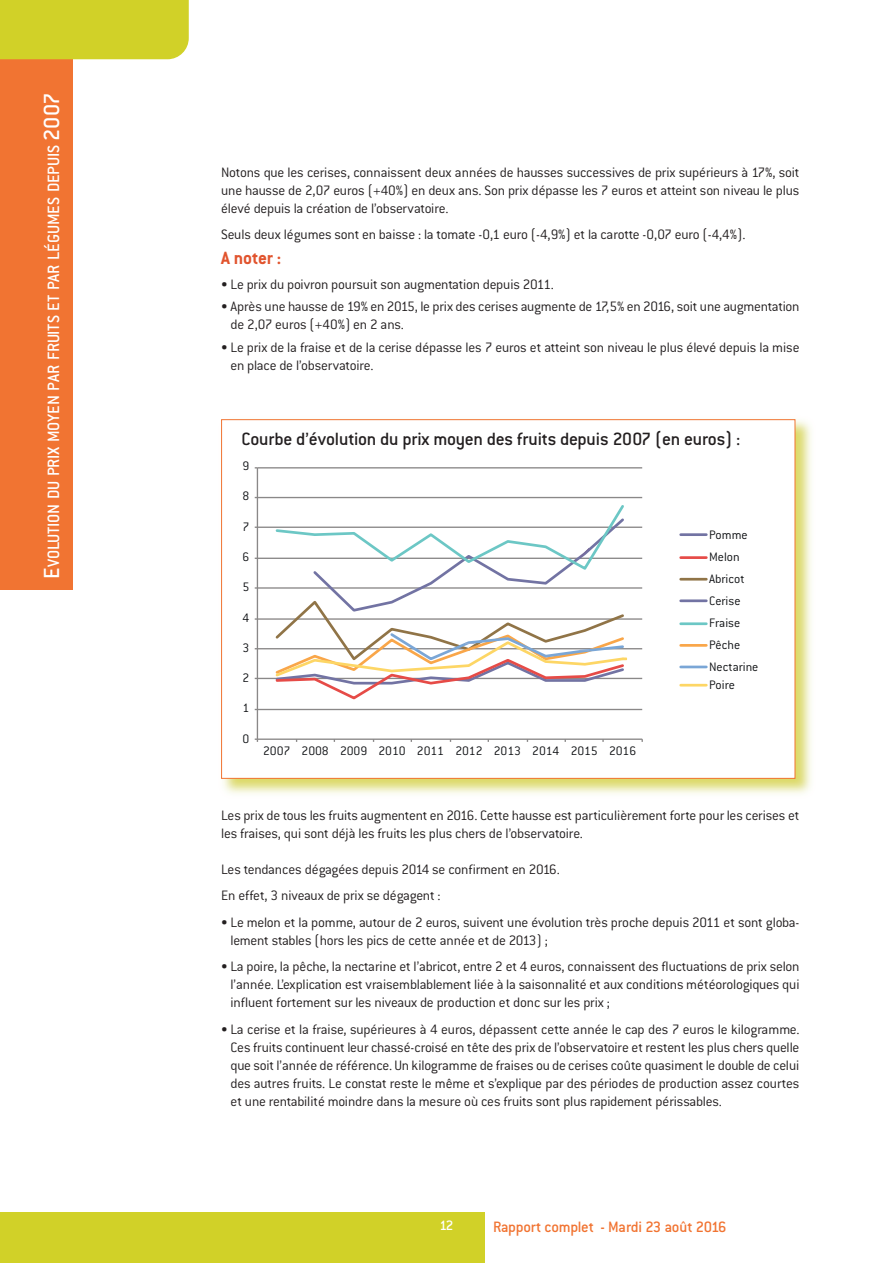
<style>
.page{position:relative;width:893px;height:1263px;background:#fff}
.page>*{position:absolute;margin:0;border:0;box-sizing:border-box;transform-origin:0 0}
.t1{font:500 19.5px "Conduit ITC";letter-spacing:-.015em;color:#231f20}
.t2{font:700 19.5px "Conduit ITC";color:#e1542e}
.t3{font:500 18px "Conduit ITC";letter-spacing:-.01em;color:#fff}
.t4{font:500 16.5px "Conduit ITC";letter-spacing:-.015em;color:#f17432}
.t5{font:300 15px/18px "Conduit ITC";letter-spacing:-.015em;color:#231f20}
.t6{font:500 15px "Conduit ITC";color:#fff}
.t7{font:300 13.5px/22px "Conduit ITC";color:#101215}
.s1{font-size:24px}
</style>
<div class="page">
<div style="left:0;top:1212px;width:485px;height:51px;background:#d1d128"></div>
<div style="left:0;top:59px;width:73px;height:531px;background:#f17432"></div>
<div style="left:0;top:0;width:189px;height:59px;background:#d1d128"></div>
<img style="left:223px;top:419px;width:589px;height:375px">
<div style="left:222px;top:420px;width:572px;height:358px;background:#fff"></div>
<hr style="left:257px;top:709px;width:385px;height:1px;background:#8a8888">
<hr style="left:257px;top:678px;width:385px;height:1px;background:#8a8888">
<hr style="left:257px;top:648px;width:385px;height:1px;background:#8a8888">
<hr style="left:257px;top:618px;width:385px;height:2px;background:#8a8888">
<hr style="left:257px;top:587px;width:385px;height:2px;background:#8a8888">
<hr style="left:257px;top:558px;width:385px;height:1px;background:#8a8888">
<hr style="left:257px;top:527px;width:385px;height:1px;background:#8a8888">
<hr style="left:257px;top:497px;width:385px;height:1px;background:#8a8888">
<hr style="left:257px;top:467px;width:385px;height:1px;background:#8a8888">
<hr style="left:257px;top:468px;width:1px;height:271px;background:#8a8888">
<hr style="left:257px;top:738px;width:385px;height:2px;background:#8a8888">
<svg style="left:273px;top:505px;width:354px;height:195px"></svg>
<hr style="left:681px;top:533px;width:25px;height:3px;background:#7273a3">
<hr style="left:681px;top:556px;width:25px;height:3px;background:#e64b47">
<hr style="left:681px;top:578px;width:25px;height:2px;background:#907447">
<hr style="left:681px;top:599px;width:25px;height:3px;background:#7273a3">
<hr style="left:681px;top:622px;width:25px;height:3px;background:#6cc7c5">
<hr style="left:681px;top:644px;width:25px;height:3px;background:#f9a649">
<hr style="left:681px;top:684px;width:25px;height:2px;background:#fdd665">
<hr style="left:681px;top:666px;width:25px;height:2px;background:#7aa6d6">
<p class="t3" style="left:48px;top:579px;width:487px;rotate:-90deg"><span class="s1">E</span>VOLUTION DU PRIX MOYEN PAR FRUITS ET PAR LÉGUMES DEPUIS <span class="s1">2007</span></p>
<p class="t5" style="left:221px;top:165px;width:580px;text-align:justify">Notons que les cerises, connaissent deux années de hausses successives de prix supérieurs à 17%, soit une hausse de 2,07 euros (+40%) en deux ans. Son prix dépasse les 7 euros et atteint son niveau le plus élevé depuis la création de l’observatoire.</p>
<p class="t5" style="left:221px;top:227px;width:526px">Seuls deux légumes sont en baisse : la tomate -0,1 euro (-4,9%) et la carotte -0,07 euro (-4,4%).</p>
<h1 class="t2" style="left:221px;top:252px;width:62px">A noter :</h1>
<p class="t5" style="left:221px;top:277px;width:334px">• Le prix du poivron poursuit son augmentation depuis 2011.</p>
<p class="t5" style="left:230px;top:299px;width:571px;text-indent:-9px">• Après une hausse de 19% en 2015, le prix des cerises augmente de 17,5% en 2016, soit une augmentation de 2,07 euros (+40%) en 2 ans.</p>
<p class="t5" style="left:230px;top:340px;width:571px;text-indent:-9px">• Le prix de la fraise et de la cerise dépasse les 7 euros et atteint son niveau le plus élevé depuis la mise en place de l’observatoire.</p>
<h1 class="t1" style="left:241px;top:432px;width:500px">Courbe d’évolution du prix moyen des fruits depuis 2007 (en euros) :</h1>
<p class="t7" style="left:243px;top:456px;width:8px">9</p>
<p class="t7" style="left:243px;top:487px;width:8px">8</p>
<p class="t7" style="left:243px;top:517px;width:8px">7</p>
<p class="t7" style="left:243px;top:547px;width:8px">6</p>
<p class="t7" style="left:243px;top:577px;width:8px">5</p>
<p class="t7" style="left:243px;top:608px;width:8px">4</p>
<p class="t7" style="left:243px;top:638px;width:8px">3</p>
<p class="t7" style="left:243px;top:668px;width:8px">2</p>
<p class="t7" style="left:243px;top:698px;width:8px">1</p>
<p class="t7" style="left:243px;top:729px;width:8px">0</p>
<p class="t7" style="left:263px;top:741px;width:375px">2007 2008 2009 2010 2011 2012 2013 2014 2015 2016</p>
<p class="t7" style="left:709px;top:525px;width:40px">Pomme<br>Melon<br>Abricot<br>Cerise<br>Fraise<br>Pêche</p>
<p class="t7" style="left:709px;top:675px;width:27px">Poire</p>
<p class="t7" style="left:709px;top:657px;width:51px">Nectarine</p>
<p class="t5" style="left:221px;top:808px;width:580px">Les prix de tous les fruits augmentent en 2016. Cette hausse est particulièrement forte pour les cerises et les fraises, qui sont déjà les fruits les plus chers de l’observatoire.</p>
<p class="t5" style="left:221px;top:857px;width:340px;line-height:26.5px">Les tendances dégagées depuis 2014 se confirment en 2016.<br>En effet, 3 niveaux de prix se dégagent :</p>
<p class="t5" style="left:230px;top:915px;width:570px;text-indent:-9px">• Le melon et la pomme, autour de 2 euros, suivent une évolution très proche depuis 2011 et sont globa&shy;lement stables (hors les pics de cette année et de 2013) ;</p>
<p class="t5" style="left:230px;top:959px;width:571px;text-align:justify;text-indent:-9px">• La poire, la pêche, la nectarine et l’abricot, entre 2 et 4 euros, connaissent des fluctuations de prix selon l’année. L’explication est vraisemblablement liée à la saisonnalité et aux conditions météorologiques qui influent fortement sur les niveaux de production et donc sur les prix ;</p>
<p class="t5" style="left:230px;top:1022px;width:571px;text-align:justify;text-indent:-9px">• La cerise et la fraise, supérieures à 4 euros, dépassent cette année le cap des 7 euros le kilogramme.<br>Ces fruits continuent leur chassé-croisé en tête des prix de l’observatoire et restent les plus chers quelle que soit l’année de référence. Un kilogramme de fraises ou de cerises coûte quasiment le double de celui des autres fruits. Le constat reste le même et s’explique par des périodes de production assez courtes et une rentabilité moindre dans la mesure où ces fruits sont plus rapidement périssables.</p>
<p class="t6" style="left:440px;top:1220px;width:15px">12</p>
<p class="t4" style="left:493px;top:1221px;width:235px">Rapport complet - Mardi 23 août 2016</p>
</div>
